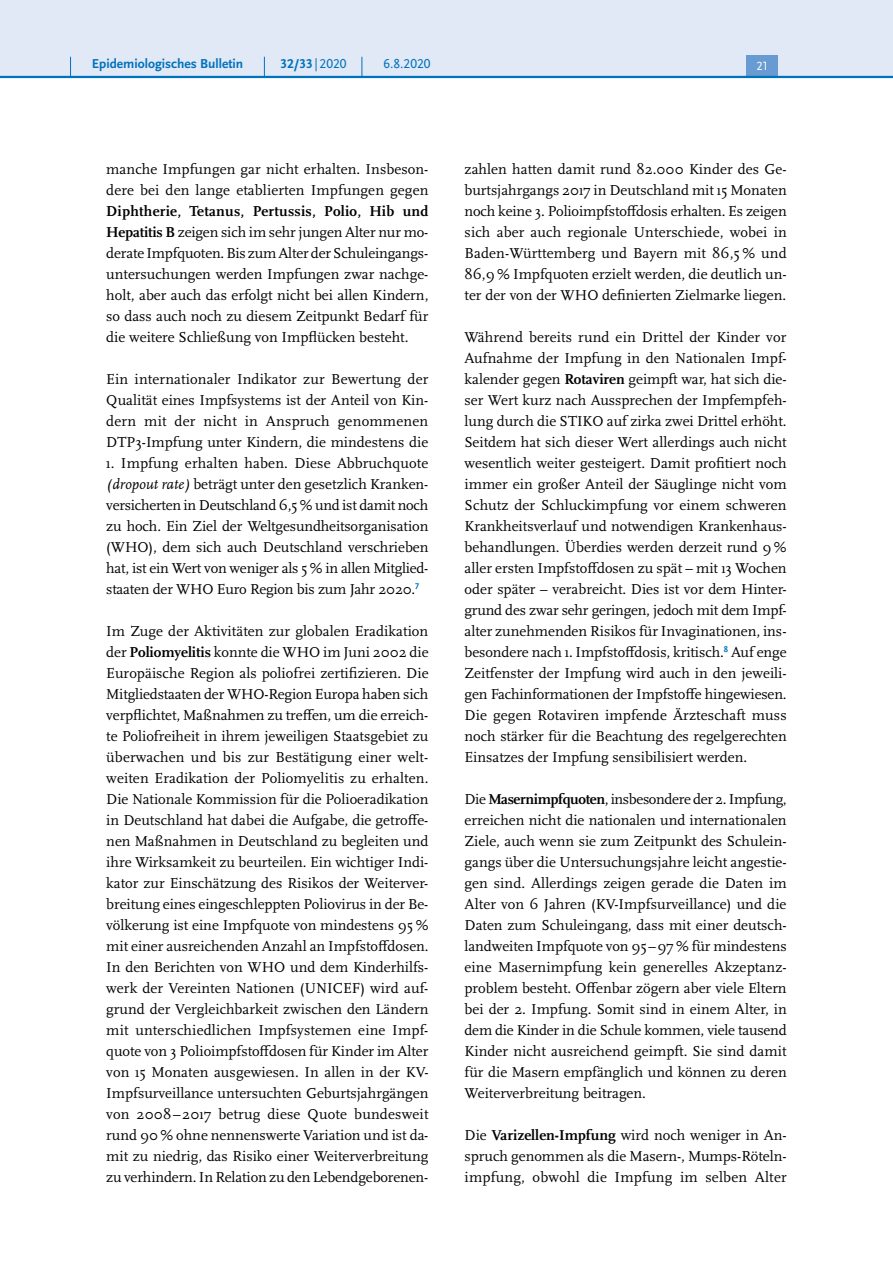
<style>
.page{position:relative;width:893px;height:1263px;background:#fff}
.page>*{position:absolute;margin:0;border:0;box-sizing:border-box;transform-origin:0 0}
.P_-_Fließtext{font:15px/21px "Scala Pro";color:#000;text-align:justify}
.t1{font:700 13.5px "Scala Sans Pro";color:#0072bc}
.t2{font:13.5px "Scala Sans Pro";color:#0072bc}
.t3{font:12.45px "Scala Sans Pro";color:#fff}
.s1{font-weight:400}
.s2{font-weight:700}
.s3{font-style:italic}
</style>
<div class="page">
<div style="left:0;top:0;width:893px;height:77px;background:#e1e8f6"></div>
<div style="left:746px;top:55px;width:32px;height:21px;background:#679bd2"></div>
<hr style="left:0;top:76px;width:893px;height:2px;background:#0072bc">
<svg style="left:70px;top:57px;width:1px;height:19px"></svg>
<svg style="left:264px;top:57px;width:1px;height:19px"></svg>
<svg style="left:362px;top:57px;width:1px;height:19px"></svg>
<p class="t1" style="left:92px;top:55px;width:153px">Epidemiologisches Bulletin</p>
<p class="t1" style="left:280px;top:55px;width:68px">32/33 <span class="s1">|2020</span></p>
<p class="t3" style="left:757px;top:59px;width:13px">21</p>
<p class="t2" style="left:383px;top:55px;width:49px">6.8.2020</p>
<p class="P_-_Fließtext" style="left:106px;top:158px;width:324px">manche Impfungen gar nicht erhalten. Insbeson&shy;dere bei den lange etablierten Impfungen gegen <span class="s2">Diphtherie, Tetanus, Pertussis, Polio, Hib und Hepatitis B</span> zeigen sich im sehr jungen Alter nur mo&shy;derate Impfquoten. Bis zum Alter der Schuleingangs&shy;untersuchungen werden Impfungen zwar nachge&shy;holt, aber auch das erfolgt nicht bei allen Kindern, so dass auch noch zu diesem Zeitpunkt Bedarf für die weitere Schließung von Impflücken besteht.</p>
<p class="P_-_Fließtext" style="left:106px;top:368px;width:324px">Ein internationaler Indikator zur Bewertung der Qualität eines Impfsystems ist der Anteil von Kin&shy;dern mit der nicht in Anspruch genommenen DTP3-Impfung unter Kindern, die mindestens die</p>
<p class="P_-_Fließtext" style="left:106px;top:452px;width:324px">1. Impfung erhalten haben. Diese Abbruchquote <span class="s3">(dropout rate)</span> beträgt unter den gesetzlich Kranken&shy;versicherten in Deutschland 6,5 % und ist damit noch zu hoch. Ein Ziel der Weltgesundheitsorganisation (WHO), dem sich auch Deutschland verschrieben hat, ist ein Wert von weniger als 5 % in allen Mitglied&shy;staaten der WHO Euro Region bis zum Jahr 2020.<sup>7</sup></p>
<p class="P_-_Fließtext" style="left:106px;top:620px;width:324px">Im Zuge der Aktivitäten zur globalen Eradikation der <span class="s2">Poliomyelitis</span> konnte die WHO im Juni 2002 die Europäische Region als poliofrei zertifizieren. Die Mitgliedstaaten der WHO-Region Europa haben sich verpflichtet, Maßnahmen zu treffen, um die erreich&shy;te Poliofreiheit in ihrem jeweiligen Staatsgebiet zu überwachen und bis zur Bestätigung einer welt&shy;weiten Eradikation der Poliomyelitis zu erhalten.<br>Die Nationale Kommission für die Polioeradikation in Deutschland hat dabei die Aufgabe, die getroffe&shy;nen Maßnahmen in Deutschland zu begleiten und ihre Wirksamkeit zu beurteilen. Ein wichtiger Indi&shy;kator zur Einschätzung des Risikos der Weiterver&shy;breitung eines eingeschleppten Poliovirus in der Be&shy;völkerung ist eine Impfquote von mindestens 95 % mit einer ausreichenden Anzahl an Impfstoffdosen.<br>In den Berichten von WHO und dem Kinderhilfs&shy;werk der Vereinten Nationen (UNICEF) wird auf&shy;grund der Vergleichbarkeit zwischen den Ländern mit unterschiedlichen Impfsystemen eine Impf&shy;quote von 3 Polioimpfstoffdosen für Kinder im Alter von 15 Monaten ausgewiesen. In allen in der KV-Impfsurveillance untersuchten Geburtsjahrgängen von 2008–2017 betrug diese Quote bundesweit rund 90 % ohne nennenswerte Variation und ist da&shy;mit zu niedrig, das Risiko einer Weiterverbreitung zu verhindern. In Relation zu den Lebendgeborenen-</p>
<p class="P_-_Fließtext" style="left:465px;top:158px;width:324px">zahlen hatten damit rund 82.000 Kinder des Ge&shy;burtsjahrgangs 2017 in Deutschland mit 15 Monaten noch keine 3. Polioimpfstoffdosis erhalten. Es zeigen sich aber auch regionale Unterschiede, wobei in Baden-Württemberg und Bayern mit 86,5 % und 86,9 % Impfquoten erzielt werden, die deutlich un&shy;ter der von der WHO definierten Zielmarke liegen.</p>
<p class="P_-_Fließtext" style="left:465px;top:326px;width:324px">Während bereits rund ein Drittel der Kinder vor Aufnahme der Impfung in den Nationalen Impf&shy;kalender gegen <span class="s2">Rotaviren</span> geimpft war, hat sich die&shy;ser Wert kurz nach Aussprechen der Impfempfeh&shy;lung durch die STIKO auf zirka zwei Drittel erhöht.<br>Seitdem hat sich dieser Wert allerdings auch nicht wesentlich weiter gesteigert. Damit profitiert noch immer ein großer Anteil der Säuglinge nicht vom Schutz der Schluckimpfung vor einem schweren Krankheitsverlauf und notwendigen Krankenhaus&shy;behandlungen. Überdies werden derzeit rund 9 % aller ersten Impfstoffdosen zu spät – mit 13 Wochen oder später – verabreicht. Dies ist vor dem Hinter&shy;grund des zwar sehr geringen, jedoch mit dem Impf&shy;alter zunehmenden Risikos für Invaginationen, ins&shy;besondere nach 1. Impfstoffdosis, kritisch.<sup>8</sup> Auf enge Zeitfenster der Impfung wird auch in den jeweili&shy;gen Fachinformationen der Impfstoffe hingewiesen.<br>Die gegen Rotaviren impfende Ärzteschaft muss noch stärker für die Beachtung des regelgerechten Einsatzes der Impfung sensibilisiert werden.</p>
<p class="P_-_Fließtext" style="left:465px;top:788px;width:324px">Die <span class="s2">Masernimpfquoten</span>, insbesondere der 2. Impfung, erreichen nicht die nationalen und internationalen Ziele, auch wenn sie zum Zeitpunkt des Schulein&shy;gangs über die Untersuchungsjahre leicht angestie&shy;gen sind. Allerdings zeigen gerade die Daten im Alter von 6 Jahren (KV-Impfsurveillance) und die Daten zum Schuleingang, dass mit einer deutsch&shy;landweiten Impfquote von 95–97 % für mindestens eine Masernimpfung kein generelles Akzeptanz&shy;problem besteht. Offenbar zögern aber viele Eltern bei der 2. Impfung. Somit sind in einem Alter, in dem die Kinder in die Schule kommen, viele tausend Kinder nicht ausreichend geimpft. Sie sind damit für die Masern empfänglich und können zu deren Weiterverbreitung beitragen.</p>
<p class="P_-_Fließtext" style="left:465px;top:1124px;width:324px">Die <span class="s2">Varizellen-Impfung</span> wird noch weniger in An&shy;spruch genommen als die Masern-, Mumps-Röteln&shy;impfung, obwohl die Impfung im selben Alter</p>
</div>
